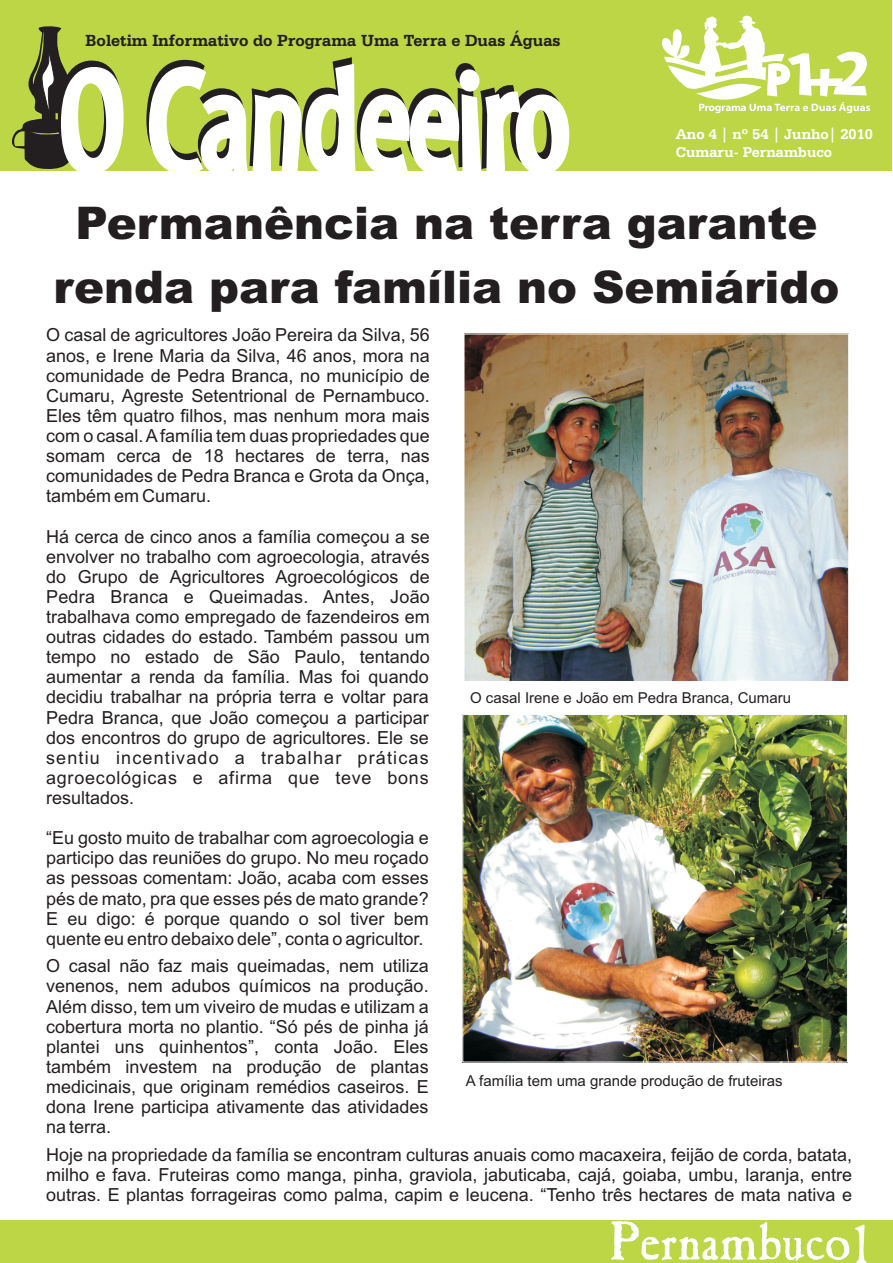
<style>
.page{position:relative;width:893px;height:1263px;background:#fff}
.page>*{position:absolute;margin:0;border:0;box-sizing:border-box;transform-origin:0 0}
.t1{font:55.5px "Casablanca Antique Plain";letter-spacing:-.02em;color:#fff}
.t2{font:900 45px/63.4px "Arial";color:#231f20;text-align:center}
.t3{font:18px/20.1px "Arial";color:#231f20;text-align:justify}
.t4{font:700 16.95px "Serifa BT";color:#231f20}
.t5{font:15px "Arial";color:#231f20}
.t6{font:700 15px/17.9px "Serifa BT";color:#fff}
</style>
<div class="page">
<div style="left:0;top:0;width:892px;height:170px;background:#bcd646"></div>
<div style="left:0;top:1220px;width:893px;height:43px;background:#bcd646"></div>
<img style="left:466px;top:336px;width:381px;height:344px">
<div style="left:464px;top:334px;width:385px;height:348px;border:1px solid #fff"></div>
<svg style="left:12px;top:26px;width:50px;height:143px"></svg>
<svg style="left:58px;top:57px;width:294px;height:112px"></svg>
<svg style="left:61px;top:64px;width:508px;height:107px"></svg>
<svg style="left:65px;top:69px;width:500px;height:102px"></svg>
<svg style="left:661px;top:15px;width:209px;height:98px"></svg>
<img style="left:465px;top:716px;width:381px;height:344px">
<div style="left:463px;top:714px;width:385px;height:348px;border:1px solid #fff"></div>
<p class="t4" style="left:86px;top:33px;width:476px">Boletim Informativo do Programa Uma Terra e Duas Águas</p>
<p class="t6" style="left:676px;top:126px;width:199px">Ano 4 | nº 54 | Junho| 2010<br>Cumaru- Pernambuco</p>
<h2 class="t2" style="left:53px;top:196px;width:788px">Permanência na terra garante renda para família no Semiárido</h2>
<p class="t3" style="left:46px;top:327px;width:385px">O casal de agricultores João Pereira da Silva, 56 anos, e Irene Maria da Silva, 46 anos, mora na comunidade de Pedra Branca, no município de Cumaru, Agreste Setentrional de Pernambuco.<br>Eles têm quatro filhos, mas nenhum mora mais com o casal. Afamília tem duas propriedades que somam cerca de 18 hectares de terra, nas comunidades de Pedra Branca e Grota da Onça, também em Cumaru.</p>
<p class="t3" style="left:46px;top:528px;width:385px">Há cerca de cinco anos a família começou a se envolver no trabalho com agroecologia, através do Grupo de Agricultores Agroecológicos de Pedra Branca e Queimadas. Antes, João trabalhava como empregado de fazendeiros em outras cidades do estado. Também passou um tempo no estado de São Paulo, tentando aumentar a renda da família. Mas foi quando decidiu trabalhar na própria terra e voltar para Pedra Branca, que João começou a participar dos encontros do grupo de agricultores. Ele se sentiu incentivado a trabalhar práticas agroecológicas e afirma que teve bons resultados.</p>
<p class="t3" style="left:46px;top:829px;width:384px">“Eu gosto muito de trabalhar com agroecologia e participo das reuniões do grupo. No meu roçado as pessoas comentam: João, acaba com esses pés de mato, pra que esses pés de mato grande?<br>E eu digo: é porque quando o sol tiver bem quente eu entro debaixo dele”, conta o agricultor.</p>
<p class="t3" style="left:46px;top:957px;width:384px">O casal não faz mais queimadas, nem utiliza venenos, nem adubos químicos na produção.<br>Além disso, tem um viveiro de mudas e utilizam a cobertura morta no plantio. “Só pés de pinha já plantei uns quinhentos”, conta João. Eles também investem na produção de plantas medicinais, que originam remédios caseiros. E dona Irene participa ativamente das atividades na terra.</p>
<p class="t3" style="left:46px;top:1146px;width:807px">Hoje na propriedade da família se encontram culturas anuais como macaxeira, feijão de corda, batata, milho e fava. Fruteiras como manga, pinha, graviola, jabuticaba, cajá, goiaba, umbu, laranja, entre outras. E plantas forrageiras como palma, capim e leucena. “Tenho três hectares de mata nativa e</p>
<h1 class="t1" style="left:609px;top:1220px;width:243px">Pernambuco</h1>
<p class="t5" style="left:470px;top:692px;width:322px">O casal Irene e João em Pedra Branca, Cumaru</p>
<p class="t5" style="left:466px;top:1074px;width:318px">A família tem uma grande produção de fruteiras</p>
<h1 class="t1" style="left:853px;top:1224px;width:18px">1</h1>
</div>
